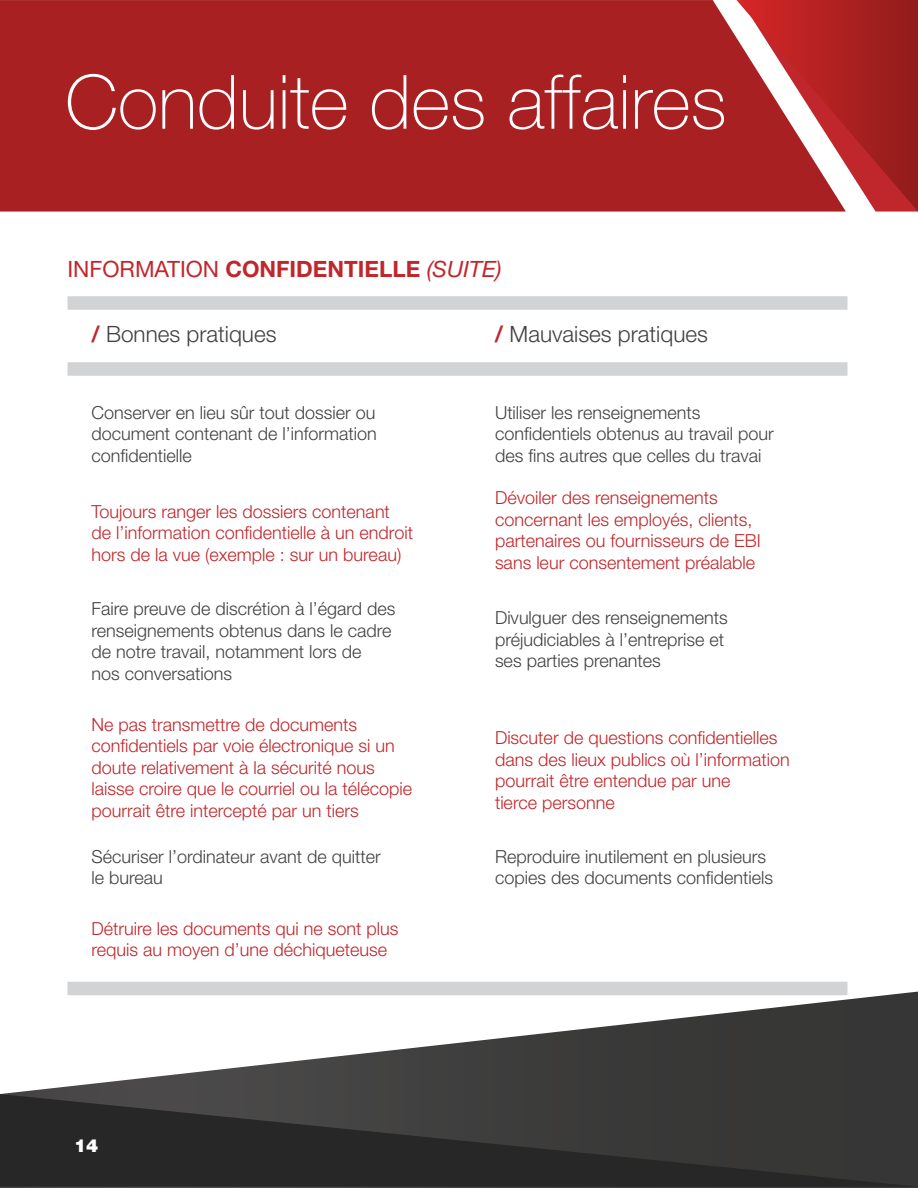
<style>
.page{position:relative;width:918px;height:1188px;background:#fff}
.page>*{position:absolute;margin:0;border:0;box-sizing:border-box;transform-origin:0 0}
.t1{font:100 75px "Helvetica Neue LT Std";color:#fff}
.t2{font:300 22.5px "Helvetica Neue LT Std";color:#414142}
.t3{font:700 22.5px "Helvetica Neue LT Std";color:#c0272c}
.t4{font:300 18px/21.6px "Helvetica Neue LT Std";color:#c0272c}
.t5{font:300 18px/21.6px "Helvetica Neue LT Std";color:#414142}
.t6{font:900 18px "Helvetica Neue LT Std";color:#fff}
.s1{font-weight:400}
.s2{font-weight:400;font-style:italic}
.s3{font-weight:700;color:#c0272c}
</style>
<div class="page">
<svg style="left:0;top:992px;width:918px;height:196px"></svg>
<div style="left:0;top:0;width:737px;height:212px;background:#a92022"></div>
<svg style="left:737px;top:0;width:181px;height:212px;background:#b74142"></svg>
<svg style="left:0;top:1094px;width:918px;height:93px;background:#313131"></svg>
<div style="left:68px;top:296px;width:780px;height:14px;background:#d1d3d4"></div>
<div style="left:68px;top:362px;width:780px;height:14px;background:#d1d3d4"></div>
<div style="left:68px;top:982px;width:780px;height:13px;background:#d1d3d4"></div>
<h1 class="t1" style="left:65px;top:59px;width:663px">Conduite des affaires</h1>
<p class="t3" style="left:68px;top:255px;width:436px"><span class="s1">INFORMATION</span> CONFIDENTIELLE <span class="s2">(SUITE)</span></p>
<p class="t2" style="left:92px;top:320px;width:187px"><span class="s3">/</span> Bonnes pratiques</p>
<p class="t2" style="left:495px;top:320px;width:214px"><span class="s3">/</span> Mauvaises pratiques</p>
<p class="t5" style="left:92px;top:401px;width:287px;text-align:justify">Conserver en lieu sûr tout dossier ou document contenant de l’information confidentielle</p>
<p class="t5" style="left:495px;top:401px;width:280px">Utiliser les renseignements confidentiels obtenus au travail pour des fins autres que celles du travai</p>
<p class="t4" style="left:92px;top:500px;width:323px">Toujours ranger les dossiers contenant de l’information confidentielle à un endroit hors de la vue (exemple : sur un bureau)</p>
<p class="t4" style="left:495px;top:486px;width:267px">Dévoiler des renseignements concernant les employés, clients, partenaires ou fournisseurs de EBI sans leur consentement préalable</p>
<p class="t5" style="left:92px;top:597px;width:306px">Faire preuve de discrétion à l’égard des renseignements obtenus dans le cadre de notre travail, notamment lors de<br>nos conversations</p>
<p class="t5" style="left:495px;top:606px;width:234px">Divulguer des renseignements préjudiciables à l’entreprise et ses parties prenantes</p>
<p class="t4" style="left:92px;top:713px;width:322px">Ne pas transmettre de documents confidentiels par voie électronique si un doute relativement à la sécurité nous laisse croire que le courriel ou la télécopie pourrait être intercepté par un tiers</p>
<p class="t4" style="left:495px;top:726px;width:296px">Discuter de questions confidentielles dans des lieux publics où l’information pourrait être entendue par une<br>tierce personne</p>
<p class="t5" style="left:92px;top:845px;width:291px">Sécuriser l’ordinateur avant de quitter le bureau</p>
<p class="t5" style="left:495px;top:845px;width:280px">Reproduire inutilement en plusieurs copies des documents confidentiels</p>
<p class="t4" style="left:92px;top:917px;width:309px">Détruire les documents qui ne sont plus requis au moyen d’une déchiqueteuse</p>
<p class="t6" style="left:74px;top:1134px;width:26px">14</p>
</div>
